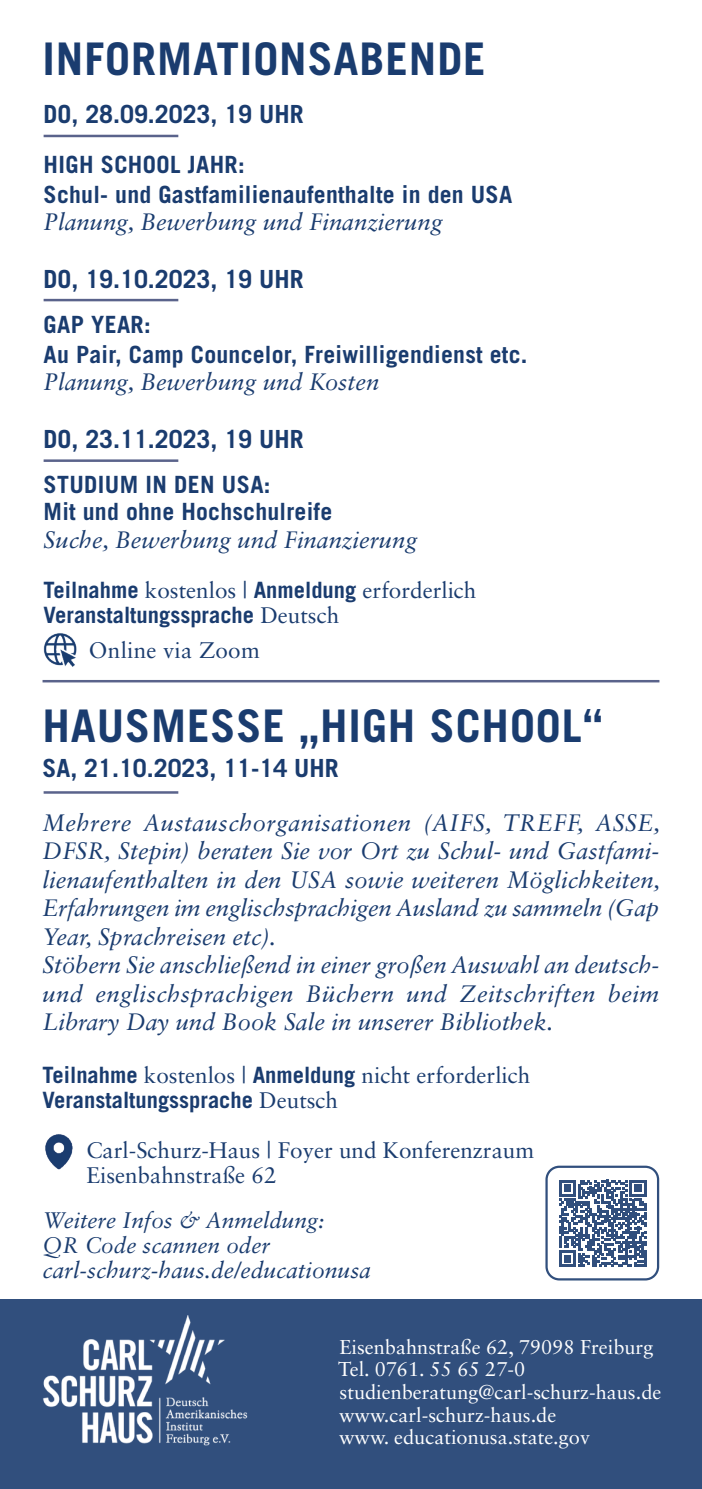
<style>
.page{position:relative;width:702px;height:1489px;background:#fff}
.page>*{position:absolute;margin:0;border:0;box-sizing:border-box;transform-origin:0 0}
.t1{font:700 45px "Trade Gothic LT Std";letter-spacing:.02em;color:#1a3c6f}
.t2{font:700 25px "Trade Gothic LT Std";color:#1a3c6f}
.t3{font:italic 23.75px/28.5px "Sabon LT Std";color:#1a3c6f}
.t4{font:700 23.75px/30px "Trade Gothic LT Std";letter-spacing:.01em;color:#1a3c6f}
.t5{font:italic 23px "Sabon LT Std";color:#1a3c6f}
.t6{font:22.5px/25px "Sabon LT Std";color:#1a3c6f}
.t7{font:700 22.5px "Trade Gothic LT Std";color:#1a3c6f}
.t8{font:italic 22.5px/25px "Sabon LT Std";color:#1a3c6f}
.t9{font:20px/22.5px "Sabon LT Std";color:#fff}
.s1{font-family:"Trade Gothic LT Std";font-weight:700}
.s2{font-family:"Sabon LT Std";font-weight:400}
</style>
<div class="page">
<div style="left:0;top:1298px;width:702px;height:190px;background:#314f7d"></div>
<hr style="left:43px;top:680px;width:616px;height:2px;background:#5a638b">
<hr style="left:44px;top:135px;width:134px;height:2px;background:#5a638b">
<hr style="left:44px;top:299px;width:134px;height:2px;background:#5a638b">
<hr style="left:44px;top:459px;width:134px;height:3px;background:#5a638b">
<hr style="left:44px;top:791px;width:134px;height:2px;background:#5a638b">
<svg style="left:559px;top:1179px;width:87px;height:87px"></svg>
<div style="left:545px;top:1165px;width:114px;height:115px;border:2px solid #1a3c6f;border-radius:13px"></div>
<img style="left:43px;top:1315px;width:205px;height:131px">
<img style="left:45px;top:1134px;width:28px;height:36px">
<img style="left:44px;top:633px;width:33px;height:34px">
<h1 class="t1" style="left:43px;top:31px;width:444px">INFORMATIONSABENDE</h1>
<p class="t2" style="left:44px;top:98px;width:261px">DO, 28.09.2023, 19 UHR</p>
<p class="t4" style="left:44px;top:149px;width:470px">HIGH SCHOOL JAHR:<br>Schul- und Gastfamilienaufenthalte in den USA</p>
<p class="t3" style="left:44px;top:208px;width:400px">Planung, Bewerbung und Finanzierung</p>
<p class="t2" style="left:44px;top:263px;width:261px">DO, 19.10.2023, 19 UHR</p>
<p class="t4" style="left:44px;top:309px;width:485px">GAP YEAR:<br>Au Pair, Camp Councelor, Freiwilligendienst etc.</p>
<p class="t3" style="left:44px;top:368px;width:337px">Planung, Bewerbung und Kosten</p>
<p class="t2" style="left:44px;top:423px;width:261px">DO, 23.11.2023, 19 UHR</p>
<p class="t4" style="left:44px;top:470px;width:290px;line-height:27.5px">STUDIUM IN DEN USA:<br>Mit und ohne Hochschulreife</p>
<p class="t3" style="left:44px;top:525px;width:375px">Suche, Bewerbung und Finanzierung</p>
<p class="t6" style="left:44px;top:577px;width:434px"><span class="s1">Teilnahme</span> kostenlos | <span class="s1">Anmeldung</span> erforderlich</p>
<p class="t7" style="left:44px;top:601px;width:297px">Veranstaltungssprache <span class="s2">Deutsch</span></p>
<p class="t6" style="left:89px;top:637px;width:172px">Online via Zoom</p>
<h1 class="t1" style="left:43px;top:698px;width:561px">HAUSMESSE „HIGH SCHOOL“</h1>
<p class="t2" style="left:43px;top:753px;width:298px">SA, 21.10.2023, 11-14 UHR</p>
<p class="t3" style="left:43px;top:808px;width:619px">Mehrere Austauschorganisationen (AIFS, TREFF, ASSE, DFSR, Stepin) beraten Sie vor Ort zu Schul- und Gastfami&shy;lienaufenthalten in den USA sowie weiteren Möglichkeiten, Erfahrungen im englischsprachigen Ausland zu sammeln (Gap Year, Sprachreisen etc).<br>Stöbern Sie anschließend in einer großen Auswahl an deutsch&shy;und englischsprachigen Büchern und Zeitschriften beim Library Day und Book Sale in unserer Bibliothek.</p>
<p class="t6" style="left:43px;top:1061px;width:489px"><span class="s1">Teilnahme</span> kostenlos | <span class="s1">Anmeldung</span> nicht erforderlich</p>
<p class="t7" style="left:43px;top:1085px;width:297px">Veranstaltungssprache <span class="s2">Deutsch</span></p>
<p class="t6" style="left:86px;top:1136px;width:449px">Carl-Schurz-Haus | Foyer und Konferenzraum<br>Eisenbahnstraße 62</p>
<p class="t8" style="left:43px;top:1207px;width:283px">Weitere Infos &amp; Anmeldung:<br>QR Code scannen oder</p>
<p class="t5" style="left:43px;top:1256px;width:330px">carl-schurz-haus.de/educationusa</p>
<p class="t9" style="left:338px;top:1335px;width:324px">Eisenbahnstraße 62, 79098 Freiburg<br>Tel. 0761. 55 65 27-0 studienberatung@carl-schurz-haus.de www.carl-schurz-haus.de<br>www. educationusa.state.gov</p>
</div>
